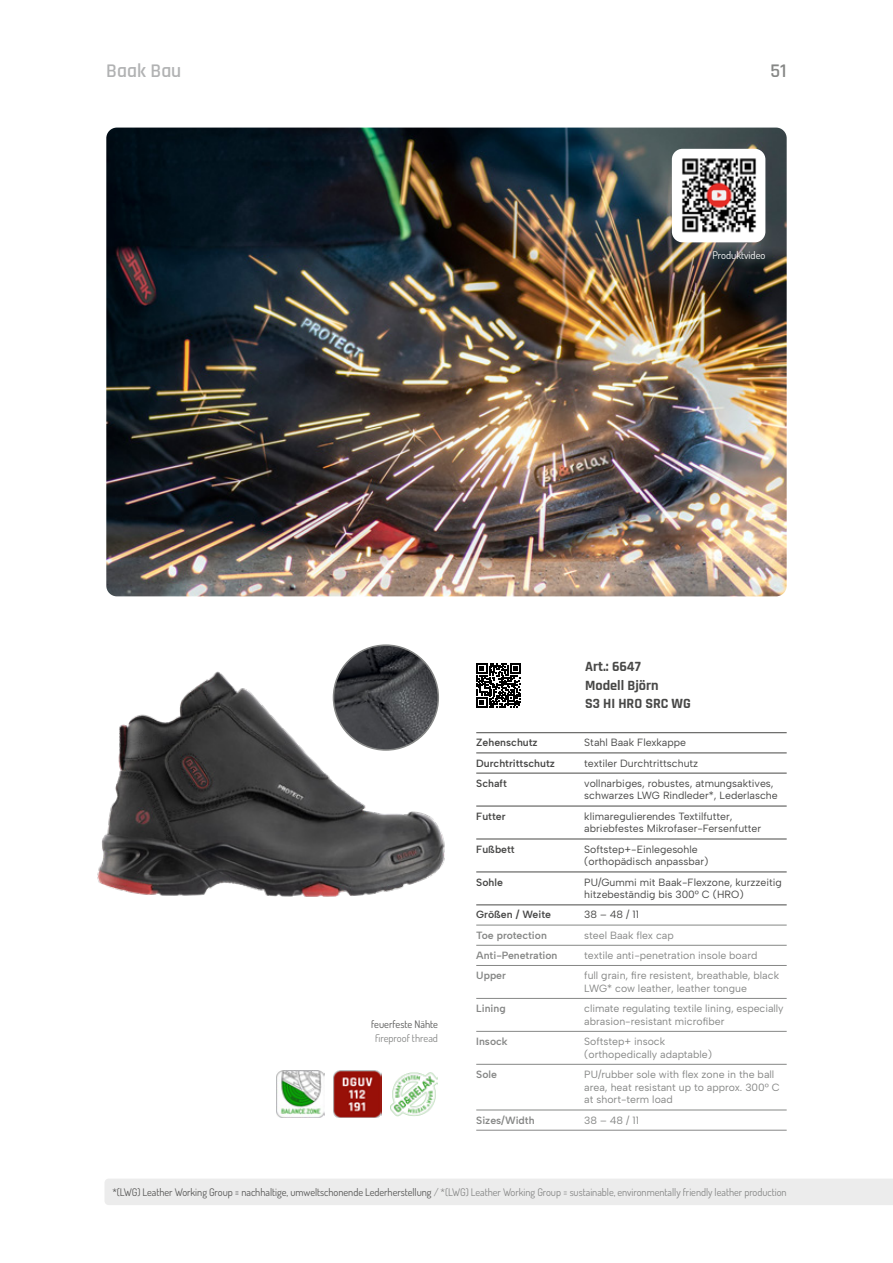
<style>
.page{position:relative;width:893px;height:1263px;background:#fff}
.page>*{position:absolute;margin:0;border:0;box-sizing:border-box;transform-origin:0 0}
.t1{font:600 19.5px "Rajdhani";color:#b1b2b3}
.t2{font:600 19.5px "Rajdhani";color:#868786}
.t3{font:700 14.25px/18.8px "Rajdhani";color:#484847}
.t4{font:10.5px/12.8px "Albert Sans";color:#868786}
.t5{font:10.5px/12.8px "Albert Sans";color:#484847}
.t6{font:10.5px "Dosis";letter-spacing:-.005em;color:#868786}
.t7{font:600 10.5px "Albert Sans";color:#484847}
.t8{font:600 10.5px "Albert Sans";color:#868786}
.t9{font:10.5px "Dosis";color:#565655}
.t10{font:10.5px "Dosis";color:#fff}
.s1{color:#565655}
</style>
<div class="page">
<img style="left:97px;top:645px;width:348px;height:252px">
<svg style="left:477px;top:663px;width:44px;height:44px"></svg>
<hr style="left:476px;top:732px;width:311px;height:1px;background:#484847">
<hr style="left:476px;top:753px;width:311px;height:1px;background:#484847">
<hr style="left:476px;top:773px;width:311px;height:1px;background:#484847">
<hr style="left:476px;top:806px;width:311px;height:1px;background:#484847">
<hr style="left:476px;top:839px;width:311px;height:1px;background:#484847">
<hr style="left:476px;top:872px;width:311px;height:1px;background:#484847">
<hr style="left:476px;top:905px;width:311px;height:1px;background:#484847">
<hr style="left:476px;top:925px;width:311px;height:1px;background:#868786">
<hr style="left:476px;top:945px;width:311px;height:1px;background:#868786">
<hr style="left:476px;top:965px;width:311px;height:1px;background:#868786">
<hr style="left:476px;top:998px;width:311px;height:1px;background:#868786">
<hr style="left:476px;top:1031px;width:311px;height:1px;background:#868786">
<hr style="left:476px;top:1064px;width:311px;height:1px;background:#868786">
<hr style="left:476px;top:1110px;width:311px;height:1px;background:#868786">
<hr style="left:476px;top:1130px;width:311px;height:1px;background:#868786">
<img style="left:333px;top:645px;width:105px;height:105px;border-radius:52px">
<div style="left:333px;top:644px;width:106px;height:107px;border:2px solid #868786;border-radius:50%"></div>
<img style="left:106px;top:128px;width:681px;height:468px">
<div style="left:672px;top:149px;width:93px;height:93px;background:#fff;border-radius:11px"></div>
<img style="left:682px;top:158px;width:75px;height:75px">
<div style="left:105px;top:1179px;width:788px;height:26px;background:#ececec"></div>
<img style="left:390px;top:1072px;width:48px;height:45px">
<img style="left:334px;top:1070px;width:47px;height:48px">
<img style="left:277px;top:1070px;width:47px;height:48px">
<h1 class="t1" style="left:106px;top:59px;width:77px">Baak Bau</h1>
<h1 class="t2" style="left:771px;top:59px;width:18px">51</h1>
<p class="t10" style="left:712px;top:248px;width:54px">Produktvideo</p>
<p class="t9" style="left:371px;top:1016px;width:68px">feuerfeste Nähte</p>
<p class="t6" style="left:375px;top:1031px;width:64px">fireproof thread</p>
<h2 class="t3" style="left:585px;top:657px;width:107px">Art.: 6647<br>Modell Björn<br>S3 HI HRO SRC WG</h2>
<p class="t7" style="left:476px;top:736px;width:63px">Zehenschutz</p>
<p class="t5" style="left:584px;top:736px;width:103px">Stahl Baak Flexkappe</p>
<p class="t7" style="left:476px;top:756px;width:80px">Durchtrittschutz</p>
<p class="t5" style="left:584px;top:756px;width:116px">textiler Durchtrittschutz</p>
<p class="t7" style="left:476px;top:777px;width:32px">Schaft</p>
<p class="t5" style="left:584px;top:777px;width:195px">vollnarbiges, robustes, atmungsaktives, schwarzes LWG Rindleder*, Lederlasche</p>
<p class="t7" style="left:476px;top:809px;width:31px">Futter</p>
<p class="t5" style="left:584px;top:810px;width:179px">klimaregulierendes Textilfutter, abriebfestes Mikrofaser-Fersenfutter</p>
<p class="t7" style="left:476px;top:842px;width:40px">Fußbett</p>
<p class="t5" style="left:584px;top:842px;width:126px">Softstep+-Einlegesohle (orthopädisch anpassbar)</p>
<p class="t7" style="left:476px;top:875px;width:28px">Sohle</p>
<p class="t5" style="left:584px;top:875px;width:199px">PU/Gummi mit Baak-Flexzone, kurzzeitig hitzebeständig bis 300° C (HRO)</p>
<p class="t7" style="left:476px;top:908px;width:76px">Größen / Weite</p>
<p class="t5" style="left:584px;top:908px;width:56px">38 – 48 / 11</p>
<p class="t8" style="left:476px;top:928px;width:72px">Toe protection</p>
<p class="t4" style="left:584px;top:929px;width:91px">steel Baak flex cap</p>
<p class="t8" style="left:476px;top:949px;width:83px">Anti-Penetration</p>
<p class="t4" style="left:584px;top:949px;width:175px">textile anti-penetration insole board</p>
<p class="t8" style="left:476px;top:969px;width:31px">Upper</p>
<p class="t4" style="left:584px;top:969px;width:196px">full grain, fire resistent, breathable, black<br>LWG* cow leather, leather tongue</p>
<p class="t8" style="left:476px;top:1002px;width:31px">Lining</p>
<p class="t4" style="left:584px;top:1002px;width:201px">climate regulating textile lining, especially abrasion-resistant microfiber</p>
<p class="t8" style="left:476px;top:1035px;width:33px">Insock</p>
<p class="t4" style="left:584px;top:1035px;width:129px">Softstep+ insock (orthopedically adaptable)</p>
<p class="t8" style="left:476px;top:1068px;width:22px">Sole</p>
<p class="t4" style="left:584px;top:1068px;width:197px">PU/rubber sole with flex zone in the ball area, heat resistant up to approx. 300° C at short-term load</p>
<p class="t8" style="left:476px;top:1113px;width:60px">Sizes/Width</p>
<p class="t4" style="left:584px;top:1113px;width:56px">38 – 48 / 11</p>
<p class="t6" style="left:112px;top:1185px;width:676px"><span class="s1">*(LWG) Leather Working Group = nachhaltige, umweltschonende Lederherstellung</span> / *(LWG) Leather Working Group = sustainable, environmentally friendly leather production</p>
</div>
